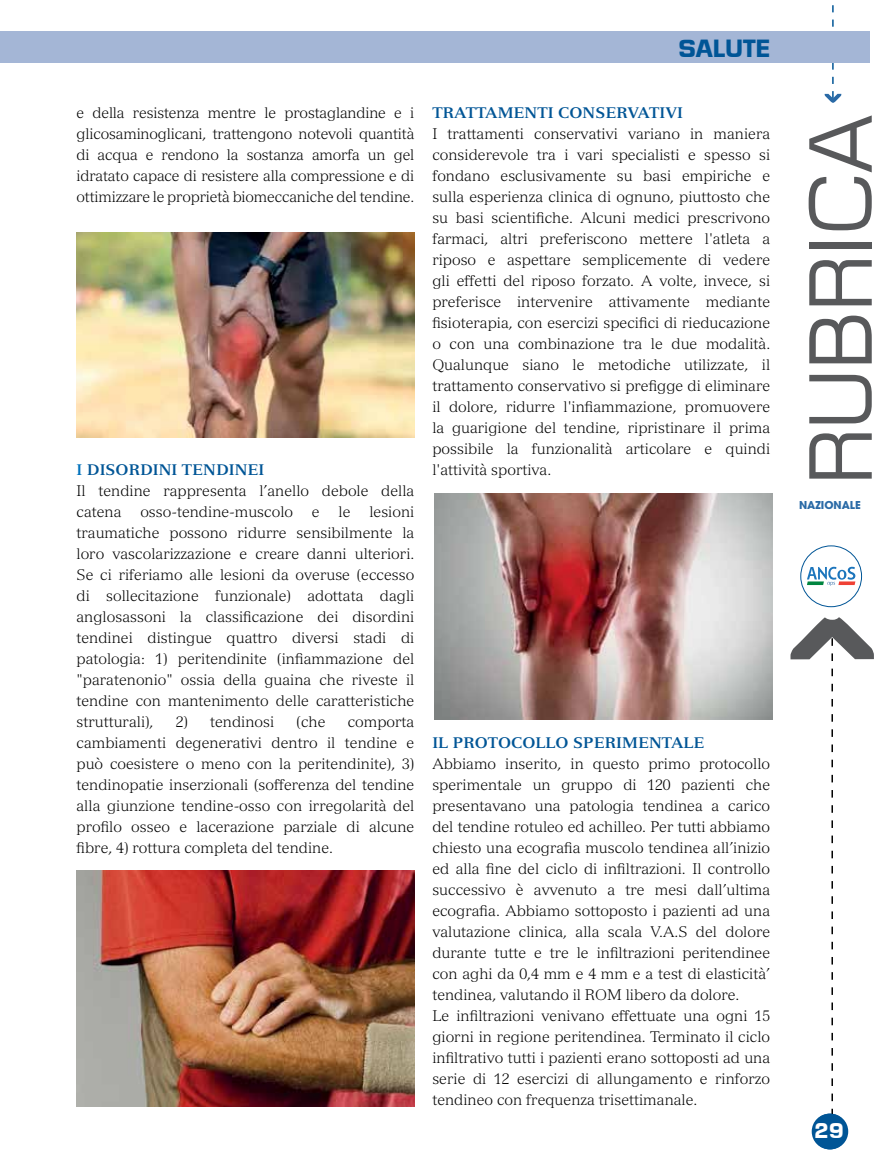
<style>
.page{position:relative;width:893px;height:1170px;background:#fff}
.page>*{position:absolute;margin:0;border:0;box-sizing:border-box;transform-origin:0 0}
.t1{font:90px "Micro FLF";color:#58595b}
.t2{font:700 25.05px "Micro FLF";letter-spacing:-.02em;color:#005596}
.t3{font:700 21.75px "Micro FLF";color:#fff}
.t4{font:300 15px/21px "Versailles LT Std";color:#000;text-align:justify}
.t5{font:700 15px "Versailles LT Std";color:#005596}
.t6{font:700 10.8px "ITC Avant Garde Pro";color:#2a6aa6}
.s1{font-weight:700;color:#0072bc}
.s2{font-weight:700;color:#005596}
</style>
<div class="page">
<div style="left:812px;top:1113px;width:36px;height:36px;background:#005596;border-radius:50%"></div>
<div style="left:800px;top:545px;width:62px;height:62px;border:1px solid #005596;border-radius:50%"></div>
<svg style="left:825px;top:5px;width:16px;height:98px"></svg>
<svg style="left:790px;top:617px;width:84px;height:514px"></svg>
<svg style="left:807px;top:566px;width:48px;height:19px"></svg>
<div style="left:812px;top:1113px;width:35px;height:36px;background:#005596;border-radius:50%"></div>
<div style="left:0;top:31px;width:870px;height:32px;background:#a4b6d6"></div>
<img style="left:77px;top:233px;width:337px;height:204px">
<img style="left:77px;top:870px;width:337px;height:236px">
<img style="left:435px;top:493px;width:338px;height:226px">
<h2 class="t2" style="left:679px;top:34px;width:93px">SALUTE</h2>
<p class="t4" style="left:77px;top:102px;width:339px">e della resistenza mentre le prostaglandine e i glicosaminoglicani, trattengono notevoli quantità di acqua e rendono la sostanza amorfa un gel idratato capace di resistere alla compressione e di ottimizzare le proprietà biomeccaniche del tendine.</p>
<p class="t4" style="left:77px;top:459px;width:339px;text-align:left"><span class="s1">I</span> <span class="s2">DISORDINI TENDINEI<br></span>Il tendine rappresenta l’anello debole della catena</p>
<p class="t4" style="left:77px;top:501px;width:339px;text-indent:293px">lesioni traumatiche possono ridurre sensibilmente la loro vascolarizzazione e creare danni ulteriori.<br>Se ci riferiamo alle lesioni da overuse (eccesso di sollecitazione funzionale) adottata dagli anglosassoni la classificazione dei disordini tendinei distingue quattro diversi stadi di patologia: 1) peritendinite (infiammazione del "paratenonio" ossia della guaina che riveste il tendine con mantenimento delle caratteristiche strutturali),</p>
<p class="t4" style="left:140px;top:501px;width:154px">osso-tendine-muscolo</p>
<p class="t4" style="left:312px;top:501px;width:9px">e</p>
<p class="t4" style="left:339px;top:501px;width:13px">le</p>
<p class="t4" style="left:176px;top:711px;width:100px">2) tendinosi</p>
<p class="t4" style="left:297px;top:711px;width:30px">(che</p>
<p class="t4" style="left:77px;top:711px;width:339px;text-indent:271px">comporta cambiamenti degenerativi dentro il tendine e può coesistere o meno con la peritendinite), 3) tendinopatie inserzionali (sofferenza del tendine alla giunzione tendine-osso con irregolarità del profilo osseo e lacerazione parziale di alcune fibre, 4) rottura completa del tendine.</p>
<p class="t5" style="left:432px;top:103px;width:252px">TRATTAMENTI CONSERVATIVI</p>
<p class="t4" style="left:432px;top:123px;width:339px">I trattamenti conservativi variano in maniera considerevole tra i vari specialisti e spesso si fondano esclusivamente su basi empiriche e sulla esperienza clinica di ognuno, piuttosto che su basi scientifiche. Alcuni medici prescrivono farmaci, altri preferiscono mettere l'atleta a riposo e aspettare semplicemente di vedere gli effetti del riposo forzato. A volte, invece, si preferisce intervenire attivamente mediante fisioterapia, con esercizi specifici di rieducazione o con una combinazione tra le due modalità.<br>Qualunque siano le metodiche utilizzate, il trattamento conservativo si prefigge di eliminare il dolore, ridurre l'infiammazione, promuovere la guarigione del tendine, ripristinare il prima possibile la funzionalità articolare e quindi l'attività sportiva.</p>
<p class="t5" style="left:432px;top:733px;width:274px">IL PROTOCOLLO SPERIMENTALE</p>
<p class="t4" style="left:432px;top:753px;width:339px;text-align:left">Abbiamo inserito, in questo primo protocollo sperimentale un gruppo di 120 pazienti che presentavano una patologia tendinea a carico del tendine rotuleo ed achilleo. Per tutti abbiamo chiesto una ecografia muscolo tendinea all’inizio ed alla fine del ciclo di infiltrazioni. Il controllo successivo è avvenuto a tre mesi dall’ultima ecografia. Abbiamo sottoposto i pazienti ad una valutazione clinica, alla scala V.A.S del dolore durante tutte e tre le infiltrazioni peritendinee con aghi da 0,4 mm e 4 mm e a test di elasticità’ tendinea, valutando il ROM libero da dolore.<br>Le infiltrazioni venivano effettuate una ogni 15 giorni in regione peritendinea. Terminato il ciclo infiltrativo tutti i pazienti erano sottoposti ad una serie di 12 esercizi di allungamento e rinforzo tendineo con frequenza trisettimanale.</p>
<h1 class="t1" style="left:793px;top:485px;width:372px;rotate:-90deg">RUBRICA</h1>
<p class="t6" style="left:799px;top:498px;width:63px">NAZIONALE</p>
<h3 class="t3" style="left:815px;top:1118px;width:32px">29</h3>
</div>
